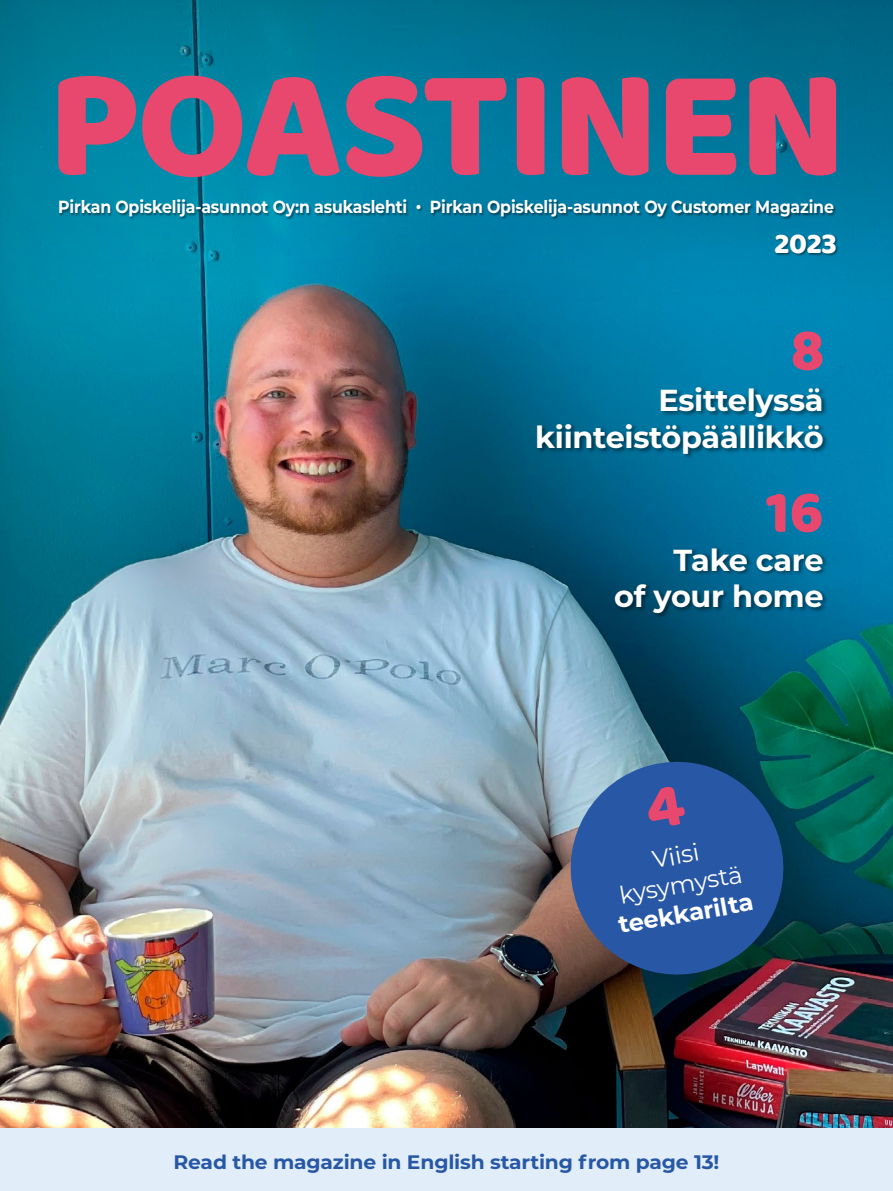
<style>
.page{position:relative;width:893px;height:1191px;background:#fff}
.page>*{position:absolute;margin:0;border:0;box-sizing:border-box;transform-origin:0 0}
.t1{font:60.75px "Baloo Bhaijaan";color:#e9486e}
.t2{font:700 30.3px/36.5px "Montserrat";letter-spacing:-.01em;color:#fff;text-align:right}
.t3{font:29.55px "Baloo Bhaijaan";color:#fff}
.t4{font:24.3px/29.1px "Montserrat";color:#fff;text-align:center}
.t5{font:700 24.3px "Montserrat";color:#fff}
.t6{font:700 19.5px "Montserrat";letter-spacing:-.01em;color:#2858a5;scale:1.04 1}
.t7{font:700 17.55px "Montserrat";letter-spacing:-.01em;color:#fff;scale:.9 1}
</style>
<div class="page">
<img style="left:0;top:0;width:893px;height:1128px">
<svg style="left:1px;top:0;width:892px;height:302px;background:#017c9f"></svg>
<hr style="left:0;top:910px;width:1px;height:281px;background:#e9486e">
<hr style="left:0;top:693px;width:1px;height:242px;background:#f2efed">
<div style="left:0;top:1128px;width:893px;height:63px;background:#e1eef9"></div>
<div style="left:774px;top:234px;width:65px;height:23px;background:#000;opacity:.45"></div>
<div style="left:536px;top:386px;width:293px;height:74px;background:#000;opacity:.5"></div>
<div style="left:614px;top:546px;width:215px;height:74px;background:#000;opacity:.5"></div>
<svg style="left:58px;top:76px;width:778px;height:101px;background:#8a5e82"></svg>
<div style="left:59px;top:200px;width:777px;height:20px;background:#000;opacity:.45"></div>
<svg style="left:557px;top:748px;width:240px;height:240px;background:#33598a"></svg>
<div style="left:644px;top:784px;width:43px;height:45px;background:#2858a5"></div>
<p class="t7" style="left:58px;top:194px;width:863px">Pirkan Opiskelija-asunnot Oy:n asukaslehti • Pirkan Opiskelija-asunnot Oy Customer Magazine</p>
<h3 class="t3" style="left:774px;top:222px;width:64px">2023</h3>
<h1 class="t1" style="left:791px;top:305px;width:36px">8</h1>
<h2 class="t2" style="left:535px;top:381px;width:290px">Esittelyssä kiinteistöpäällikkö</h2>
<h1 class="t1" style="left:766px;top:467px;width:59px">16</h1>
<h2 class="t2" style="left:614px;top:540px;width:211px">Take care<br>of your home</h2>
<h3 class="t4" style="left:612px;top:851px;width:126px;rotate:-10deg">Viisi kysymystä</h3>
<h3 class="t5" style="left:616px;top:907px;width:138px;rotate:-10deg">teekkarilta</h3>
<p class="t6" style="left:174px;top:1147px;width:526px">Read the magazine in English starting from page 13!</p>
</div>
